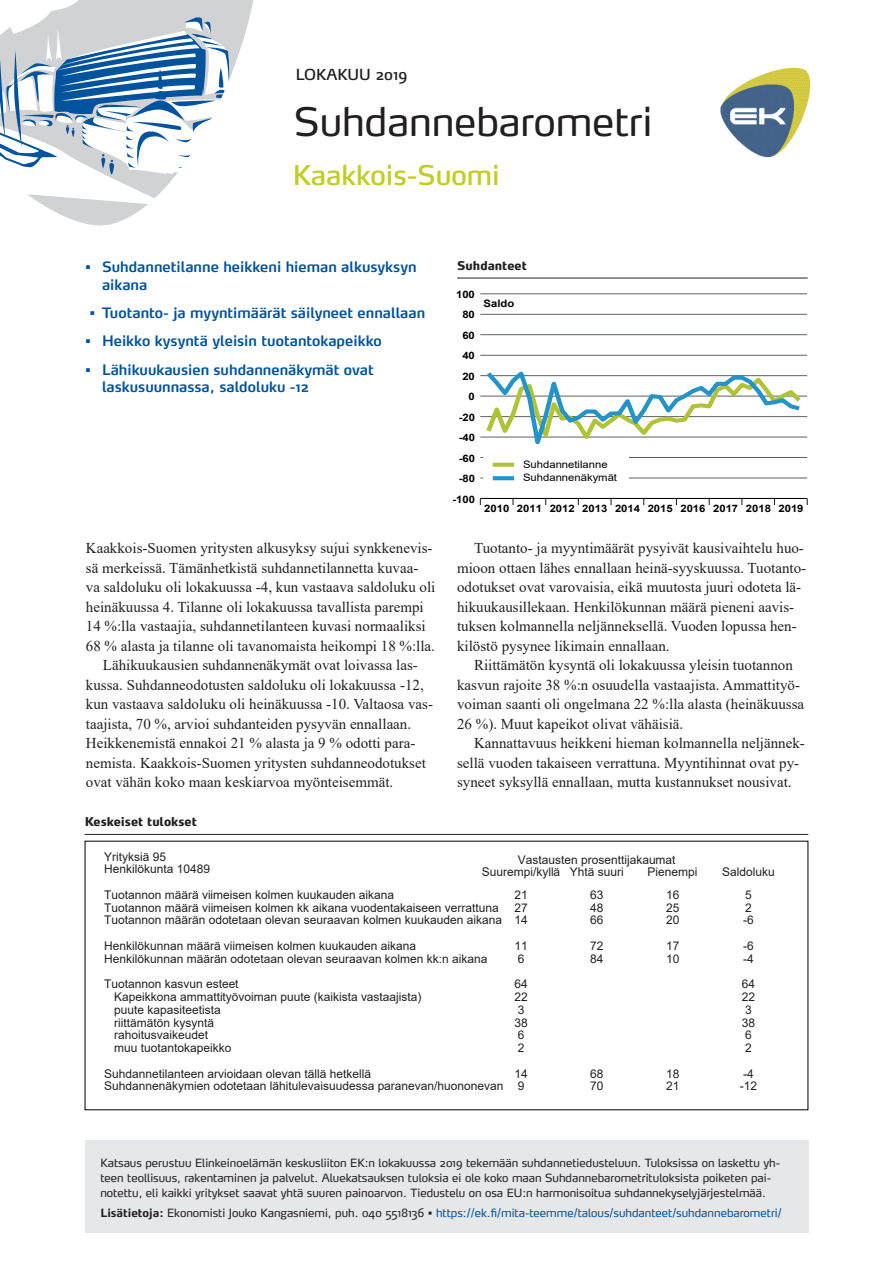
<style>
.page{position:relative;width:893px;height:1263px;background:#fff}
.page>*{position:absolute;margin:0;border:0;box-sizing:border-box;transform-origin:0 0}
.t1{font:39px "Max";color:#231f20}
.OTS_-_lääni{font:27px "Max";color:#c1ce23}
.Leipä_2_sisennys{font:15px/19.5px "Times New Roman";color:#231f20}
.Leipä{font:15px/19.5px "Times New Roman";color:#231f20}
.t2{font:15px "Max";color:#231f20}
.Ingressi_bullet{font:600 14.25px/17px "Max";color:#01539e}
.t3{font:12px/12px "Arial";color:#231f20}
.Kuvateksti_viiva_all{font:800 12px "Max";color:#231f20}
.t4{font:11.25px/15px "Max";color:#231f20}
.t5{font:11.25px "Max";color:#01539e}
.t6{font:700 10.2px "Arial";color:#000001;scale:1.1 1}
.t7{font:10.2px/13.5px "Arial";color:#000001;scale:1.1 1}
.s1{font-weight:700;color:#231f20}
.s2{color:#231f20}
</style>
<div class="page">
<div style="left:85px;top:1141px;width:723px;height:92px;background:#e6e7e9"></div>
<img style="left:720px;top:67px;width:91px;height:91px">
<svg style="left:0;top:0;width:254px;height:226px"></svg>
<hr style="left:480px;top:478px;width:327px;height:1px;background:#56595a">
<hr style="left:480px;top:457px;width:327px;height:1px;background:#56595a">
<hr style="left:480px;top:437px;width:327px;height:1px;background:#56595a">
<hr style="left:480px;top:416px;width:327px;height:1px;background:#56595a">
<hr style="left:480px;top:396px;width:327px;height:1px;background:#56595a">
<hr style="left:480px;top:375px;width:327px;height:1px;background:#56595a">
<hr style="left:480px;top:355px;width:327px;height:1px;background:#56595a">
<hr style="left:480px;top:334px;width:327px;height:1px;background:#56595a">
<hr style="left:480px;top:314px;width:327px;height:1px;background:#56595a">
<hr style="left:480px;top:294px;width:327px;height:1px;background:#56595a">
<hr style="left:480px;top:498px;width:327px;height:1px;background:#000001">
<svg style="left:482px;top:371px;width:323px;height:87px"></svg>
<div style="left:484px;top:455px;width:145px;height:31px;background:#fff"></div>
<svg style="left:493px;top:463px;width:21px;height:4px"></svg>
<svg style="left:493px;top:476px;width:21px;height:4px"></svg>
<hr style="left:85px;top:834px;width:723px;height:1px;background:#231f20">
<hr style="left:457px;top:278px;width:351px;height:1px;background:#231f20">
<p class="t2" style="left:296px;top:65px;width:113px">LOKAKUU 2019</p>
<h1 class="t1" style="left:294px;top:97px;width:360px">Suhdannebarometri</h1>
<p class="OTS_-_lääni" style="left:293px;top:158px;width:209px">Kaakkois-Suomi</p>
<p class="Ingressi_bullet" style="left:102px;top:258px;width:316px;text-indent:-17px">• Suhdannetilanne heikkeni hieman alkusyksyn aikana</p>
<p class="Ingressi_bullet" style="left:89px;top:304px;width:337px">• Tuotanto- ja myyntimäärät säilyneet ennallaan</p>
<p class="Ingressi_bullet" style="left:85px;top:332px;width:298px">• Heikko kysyntä yleisin tuotantokapeikko</p>
<p class="Ingressi_bullet" style="left:102px;top:361px;width:273px;text-indent:-17px">• Lähikuukausien suhdannenäkymät ovat laskusuunnassa, saldoluku -12</p>
<p class="Leipä" style="left:86px;top:538px;width:351px">Kaakkois-Suomen yritysten alkusyksy sujui synkkenevis&shy;sä merkeissä. Tämänhetkistä suhdannetilannetta kuvaa&shy;va saldoluku oli lokakuussa -4, kun vastaava saldoluku oli heinäkuussa 4. Tilanne oli lokakuussa tavallista parempi 14 %:lla vastaajia, suhdannetilanteen kuvasi normaaliksi 68 % alasta ja tilanne oli tavanomaista heikompi 18 %:lla.</p>
<p class="Leipä_2_sisennys" style="left:86px;top:655px;width:349px;text-indent:17px">Lähikuukausien suhdannenäkymät ovat loivassa las&shy;kussa. Suhdanneodotusten saldoluku oli lokakuussa -12, kun vastaava saldoluku oli heinäkuussa -10. Valtaosa vas&shy;taajista, 70 %, arvioi suhdanteiden pysyvän ennallaan.<br>Heikkenemistä ennakoi 21 % alasta ja 9 % odotti para&shy;nemista. Kaakkois-Suomen yritysten suhdanneodotukset ovat vähän koko maan keskiarvoa myönteisemmät.</p>
<p class="Kuvateksti_viiva_all" style="left:85px;top:814px;width:114px">Keskeiset tulokset</p>
<p class="Kuvateksti_viiva_all" style="left:457px;top:258px;width:71px">Suhdanteet</p>
<p class="t6" style="left:456px;top:287px;width:19px">100</p>
<p class="t6" style="left:462px;top:308px;width:13px">80</p>
<p class="t6" style="left:462px;top:328px;width:13px">60</p>
<p class="t6" style="left:462px;top:348px;width:13px">40</p>
<p class="t6" style="left:462px;top:369px;width:13px">20</p>
<p class="t6" style="left:469px;top:389px;width:7px">0</p>
<p class="t6" style="left:459px;top:410px;width:16px">-20</p>
<p class="t6" style="left:459px;top:430px;width:16px">-40</p>
<p class="t6" style="left:459px;top:451px;width:16px">-60</p>
<p class="t6" style="left:459px;top:471px;width:16px">-80</p>
<p class="t6" style="left:452px;top:492px;width:22px">-100</p>
<p class="t6" style="left:484px;top:296px;width:29px">Saldo</p>
<p class="t7" style="left:523px;top:457px;width:87px">Suhdannetilanne<br>Suhdannenäkymät</p>
<p class="t6" style="left:484px;top:501px;width:292px">2010 2011 2012 2013 2014 2015 2016 2017 2018 2019</p>
<p class="Leipä_2_sisennys" style="left:457px;top:538px;width:351px;text-indent:17px">Tuotanto- ja myyntimäärät pysyivät kausivaihtelu huo&shy;mioon ottaen lähes ennallaan heinä-syyskuussa. Tuotanto&shy;odotukset ovat varovaisia, eikä muutosta juuri odoteta lä&shy;hikuukausillekaan. Henkilökunnan määrä pieneni aavis&shy;tuksen kolmannella neljänneksellä. Vuoden lopussa hen&shy;kilöstö pysynee likimain ennallaan.</p>
<p class="Leipä_2_sisennys" style="left:457px;top:655px;width:349px;text-indent:17px">Riittämätön kysyntä oli lokakuussa yleisin tuotannon kasvun rajoite 38 %:n osuudella vastaajista. Ammattityö&shy;voiman saanti oli ongelmana 22 %:lla alasta (heinäkuussa 26 %). Muut kapeikot olivat vähäisiä.</p>
<p class="Leipä_2_sisennys" style="left:457px;top:733px;width:349px;text-indent:17px">Kannattavuus heikkeni hieman kolmannella neljännek&shy;sellä vuoden takaiseen verrattuna. Myyntihinnat ovat py&shy;syneet syksyllä ennallaan, mutta kustannukset nousivat.</p>
<p class="t3" style="left:104px;top:850px;width:63px">Yrityksiä 95</p>
<p class="t3" style="left:482px;top:853px;width:195px;text-indent:36px">Vastausten prosenttijakaumat<br>Suurempi/kyllä Yhtä suuri</p>
<p class="t3" style="left:104px;top:863px;width:107px">Henkilökunta 10489</p>
<p class="t3" style="left:648px;top:865px;width:51px">Pienempi</p>
<p class="t3" style="left:722px;top:865px;width:54px">Saldoluku</p>
<p class="t3" style="left:104px;top:888px;width:291px">Tuotannon määrä viimeisen kolmen kuukauden aikana</p>
<p class="t3" style="left:514px;top:888px;width:15px">21</p>
<p class="t3" style="left:590px;top:888px;width:15px">63</p>
<p class="t3" style="left:666px;top:888px;width:15px">16</p>
<p class="t3" style="left:745px;top:888px;width:8px">5</p>
<p class="t3" style="left:104px;top:901px;width:396px">Tuotannon määrä viimeisen kolmen kk aikana vuodentakaiseen verrattuna</p>
<p class="t3" style="left:514px;top:901px;width:15px">27</p>
<p class="t3" style="left:590px;top:901px;width:15px">48</p>
<p class="t3" style="left:666px;top:901px;width:15px">25</p>
<p class="t3" style="left:745px;top:901px;width:8px">2</p>
<p class="t3" style="left:104px;top:914px;width:425px">Tuotannon määrän odotetaan olevan seuraavan kolmen kuukauden aikana 14</p>
<p class="t3" style="left:590px;top:914px;width:15px">66</p>
<p class="t3" style="left:666px;top:914px;width:15px">20</p>
<p class="t3" style="left:743px;top:914px;width:12px">-6</p>
<p class="t3" style="left:104px;top:940px;width:313px">Henkilökunnan määrä viimeisen kolmen kuukauden aikana</p>
<p class="t3" style="left:514px;top:940px;width:15px">11</p>
<p class="t3" style="left:590px;top:940px;width:15px">72</p>
<p class="t3" style="left:666px;top:940px;width:15px">17</p>
<p class="t3" style="left:743px;top:940px;width:12px">-6</p>
<p class="t3" style="left:104px;top:952px;width:385px">Henkilökunnan määrän odotetaan olevan seuraavan kolmen kk:n aikana</p>
<p class="t3" style="left:518px;top:952px;width:8px">6</p>
<p class="t3" style="left:590px;top:952px;width:15px">84</p>
<p class="t3" style="left:666px;top:952px;width:15px">10</p>
<p class="t3" style="left:743px;top:952px;width:12px">-4</p>
<p class="t3" style="left:104px;top:978px;width:136px">Tuotannon kasvun esteet</p>
<p class="t3" style="left:514px;top:978px;width:15px">64</p>
<p class="t3" style="left:742px;top:978px;width:15px">64</p>
<p class="t3" style="left:114px;top:991px;width:309px">Kapeikkona ammattityövoiman puute (kaikista vastaajista)</p>
<p class="t3" style="left:514px;top:991px;width:15px">22</p>
<p class="t3" style="left:742px;top:991px;width:15px">22</p>
<p class="t3" style="left:114px;top:1003px;width:108px">puute kapasiteetista</p>
<p class="t3" style="left:518px;top:1003px;width:8px">3</p>
<p class="t3" style="left:745px;top:1003px;width:8px">3</p>
<p class="t3" style="left:114px;top:1016px;width:101px">riittämätön kysyntä</p>
<p class="t3" style="left:514px;top:1016px;width:15px">38</p>
<p class="t3" style="left:742px;top:1016px;width:15px">38</p>
<p class="t3" style="left:114px;top:1029px;width:95px">rahoitusvaikeudet</p>
<p class="t3" style="left:518px;top:1029px;width:8px">6</p>
<p class="t3" style="left:745px;top:1029px;width:8px">6</p>
<p class="t3" style="left:114px;top:1042px;width:119px">muu tuotantokapeikko</p>
<p class="t3" style="left:518px;top:1042px;width:8px">2</p>
<p class="t3" style="left:745px;top:1042px;width:8px">2</p>
<p class="t3" style="left:104px;top:1067px;width:268px">Suhdannetilanteen arvioidaan olevan tällä hetkellä</p>
<p class="t3" style="left:514px;top:1067px;width:15px">14</p>
<p class="t3" style="left:590px;top:1067px;width:15px">68</p>
<p class="t3" style="left:666px;top:1067px;width:15px">18</p>
<p class="t3" style="left:743px;top:1067px;width:12px">-4</p>
<p class="t3" style="left:104px;top:1080px;width:422px">Suhdannenäkymien odotetaan lähitulevaisuudessa paranevan/huononevan 9</p>
<p class="t3" style="left:590px;top:1080px;width:15px">70</p>
<p class="t3" style="left:666px;top:1080px;width:15px">21</p>
<p class="t3" style="left:740px;top:1080px;width:19px">-12</p>
<p class="t4" style="left:100px;top:1155px;width:681px">Katsaus perustuu Elinkeinoelämän keskusliiton EK:n lokakuussa 2019 tekemään suhdannetiedusteluun. Tuloksissa on laskettu yh&shy;teen teollisuus, rakentaminen ja palvelut. Aluekatsauksen tuloksia ei ole koko maan Suhdannebarometrituloksista poiketen pai&shy;notettu, eli kaikki yritykset saavat yhtä suuren painoarvon. Tiedustelu on osa EU:n harmonisoitua suhdannekyselyjärjestelmää.</p>
<p class="t5" style="left:100px;top:1205px;width:683px"><span class="s1">Lisätietoja:</span> <span class="s2">Ekonomisti Jouko Kangasniemi, puh. 040 5518136 •</span> https://ek.fi/mita-teemme/talous/suhdanteet/suhdannebarometri/</p>
</div>
